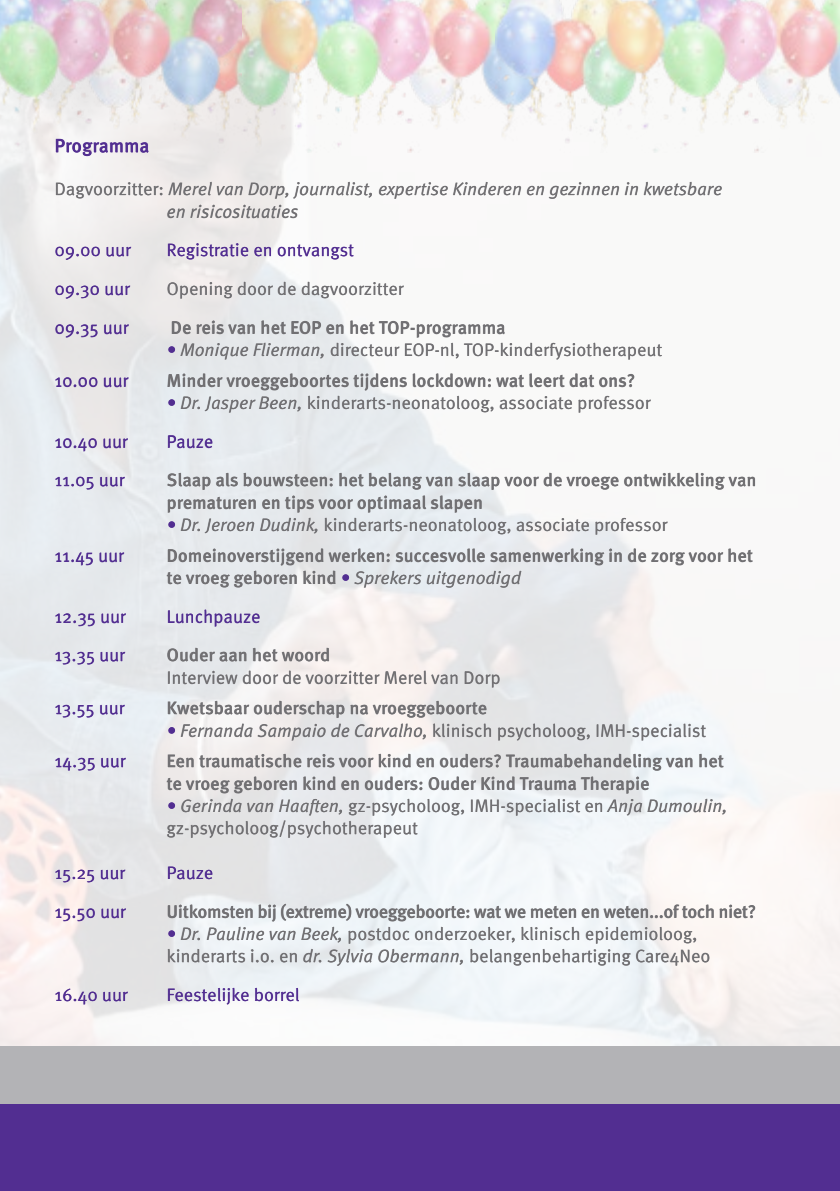
<style>
.page{position:relative;width:840px;height:1191px;background:#fff}
.page>*{position:absolute;margin:0;border:0;box-sizing:border-box;transform-origin:0 0}
.t1{font:500 19px "Meta Pro";color:#522e91}
.t2{font:18px/22.4px "Meta Pro Norm";color:#717073}
.t3{font:500 18px/22.4px "Meta Pro";color:#717073}
.t4{font:18px/22.4px "Meta Pro Norm Ita";color:#717073}
.t5{font:18px "Meta Pro Norm";color:#522e91}
.t6{font:500 18px "Meta Pro";letter-spacing:-.02em;color:#717073}
.s1{font-family:"Meta Pro Norm"}
.s2{font-family:"Meta Pro Norm Ita";color:#522e91}
.s3{font-family:"Meta Pro Norm Ita"}
.s4{font-family:"Meta Pro";font-weight:500}
.s5{color:#522e91}
</style>
<div class="page">
<div style="left:0;top:1103px;width:839px;height:88px;background:#522e91"></div>
<div style="left:0;top:1046px;width:839px;height:57px;background:#b3b3b6"></div>
<svg style="left:55px;top:987px;width:244px;height:17px"></svg>
<svg style="left:168px;top:949px;width:541px;height:17px"></svg>
<svg style="left:168px;top:903px;width:586px;height:40px"></svg>
<svg style="left:55px;top:908px;width:71px;height:13px"></svg>
<svg style="left:55px;top:866px;width:157px;height:16px;background:#d2ccda"></svg>
<svg style="left:167px;top:776px;width:558px;height:62px"></svg>
<svg style="left:168px;top:754px;width:555px;height:16px"></svg>
<svg style="left:55px;top:758px;width:71px;height:13px"></svg>
<svg style="left:168px;top:701px;width:537px;height:39px"></svg>
<svg style="left:55px;top:705px;width:70px;height:12px"></svg>
<svg style="left:168px;top:670px;width:331px;height:17px"></svg>
<svg style="left:167px;top:648px;width:162px;height:13px;background:#c4c4c6"></svg>
<svg style="left:55px;top:652px;width:70px;height:12px"></svg>
<svg style="left:55px;top:609px;width:204px;height:17px;background:#d0cedf"></svg>
<svg style="left:167px;top:548px;width:585px;height:39px"></svg>
<svg style="left:55px;top:552px;width:69px;height:13px"></svg>
<svg style="left:167px;top:473px;width:587px;height:61px"></svg>
<svg style="left:55px;top:477px;width:70px;height:12px"></svg>
<svg style="left:55px;top:435px;width:157px;height:16px;background:#d3d0e0"></svg>
<svg style="left:181px;top:396px;width:469px;height:16px"></svg>
<div style="left:168px;top:399px;width:7px;height:7px;background:#522e91;border-radius:50%"></div>
<svg style="left:168px;top:373px;width:466px;height:17px"></svg>
<svg style="left:55px;top:377px;width:73px;height:10px"></svg>
<div style="left:168px;top:346px;width:7px;height:7px;background:#522e91;border-radius:50%"></div>
<svg style="left:172px;top:320px;width:489px;height:39px"></svg>
<svg style="left:56px;top:324px;width:73px;height:13px"></svg>
<svg style="left:168px;top:282px;width:235px;height:16px"></svg>
<svg style="left:56px;top:285px;width:74px;height:13px"></svg>
<svg style="left:56px;top:243px;width:297px;height:17px"></svg>
<svg style="left:167px;top:205px;width:131px;height:13px;background:#d1cece"></svg>
<svg style="left:56px;top:182px;width:665px;height:17px"></svg>
<svg style="left:56px;top:153px;width:92px;height:3px"></svg>
<img style="left:241px;top:0;width:254px;height:153px">
<img style="left:0;top:0;width:241px;height:153px">
<img style="left:495px;top:0;width:344px;height:153px">
<p class="t1" style="left:54px;top:131px;width:96px">Programma</p>
<p class="t4" style="left:166px;top:177px;width:557px;text-indent:-112px"><span class="s1">Dagvoorzitter:</span> Merel van Dorp, journalist, expertise Kinderen en gezinnen in kwetsbare en risicosituaties</p>
<p class="t5" style="left:54px;top:236px;width:78px">09.00 uur</p>
<p class="t5" style="left:166px;top:236px;width:189px">Registratie en ontvangst</p>
<p class="t5" style="left:54px;top:275px;width:77px">09.30 uur</p>
<p class="t2" style="left:166px;top:276px;width:238px">Opening door de dagvoorzitter</p>
<p class="t5" style="left:54px;top:314px;width:75px">09.35 uur</p>
<p class="t3" style="left:170px;top:315px;width:336px">De reis van het EOP en het TOP-programma</p>
<p class="t2" style="left:166px;top:337px;width:497px"><span class="s2">•</span> <span class="s3">Monique Flierman,</span> directeur EOP-nl, TOP-kinderfysiotherapeut</p>
<p class="t5" style="left:54px;top:367px;width:75px">10.00 uur</p>
<p class="t3" style="left:166px;top:368px;width:470px">Minder vroeggeboortes tijdens lockdown: wat leert dat ons?</p>
<p class="t2" style="left:166px;top:390px;width:485px"><span class="s2">•</span> <span class="s3">Dr. Jasper Been,</span> kinderarts-neonatoloog, associate professor</p>
<p class="t5" style="left:54px;top:428px;width:75px">10.40 uur</p>
<p class="t5" style="left:166px;top:428px;width:48px">Pauze</p>
<p class="t5" style="left:54px;top:466px;width:72px">11.05 uur</p>
<p class="t3" style="left:166px;top:467px;width:591px">Slaap als bouwsteen: het belang van slaap voor de vroege ontwikkeling van prematuren en tips voor optimaal slapen</p>
<p class="t2" style="left:166px;top:512px;width:502px"><span class="s2">•</span> <span class="s3">Dr. Jeroen Dudink,</span> kinderarts-neonatoloog, associate professor</p>
<p class="t5" style="left:54px;top:542px;width:71px">11.45 uur</p>
<p class="t3" style="left:166px;top:543px;width:587px">Domeinoverstijgend werken: succesvolle samenwerking in de zorg voor het</p>
<p class="t4" style="left:166px;top:565px;width:356px"><span class="s4">te vroeg geboren kind</span> <span class="s5">•</span> Sprekers uitgenodigd</p>
<p class="t5" style="left:54px;top:603px;width:73px">12.35 uur</p>
<p class="t5" style="left:166px;top:603px;width:95px">Lunchpauze</p>
<p class="t5" style="left:54px;top:641px;width:72px">13.35 uur</p>
<p class="t3" style="left:166px;top:642px;width:165px">Ouder aan het woord</p>
<p class="t2" style="left:166px;top:665px;width:335px">Interview door de voorzitter Merel van Dorp</p>
<p class="t5" style="left:54px;top:694px;width:71px">13.55 uur</p>
<p class="t3" style="left:166px;top:695px;width:322px">Kwetsbaar ouderschap na vroeggeboorte</p>
<p class="t2" style="left:166px;top:718px;width:540px"><span class="s2">•</span> <span class="s3">Fernanda Sampaio de Carvalho,</span> klinisch psycholoog, IMH-specialist</p>
<p class="t5" style="left:54px;top:747px;width:73px">14.35 uur</p>
<p class="t3" style="left:166px;top:748px;width:558px">Een traumatische reis voor kind en ouders? Traumabehandeling van het te vroeg geboren kind en ouders: Ouder Kind Trauma Therapie</p>
<p class="t4" style="left:166px;top:793px;width:562px"><span class="s5">•</span> Gerinda van Haaften, <span class="s1">gz-psycholoog, IMH-specialist en</span> Anja Dumoulin,</p>
<p class="t2" style="left:166px;top:815px;width:253px">gz-psycholoog/psychotherapeut</p>
<p class="t5" style="left:54px;top:859px;width:72px">15.25 uur</p>
<p class="t5" style="left:166px;top:859px;width:48px">Pauze</p>
<p class="t5" style="left:54px;top:898px;width:73px">15.50 uur</p>
<p class="t6" style="left:166px;top:897px;width:591px">Uitkomsten bij (extreme) vroeggeboorte: wat we meten en weten...of toch niet?</p>
<p class="t2" style="left:166px;top:921px;width:545px"><span class="s2">•</span> <span class="s3">Dr. Pauline van Beek,</span> postdoc onderzoeker, klinisch epidemioloog, kinderarts i.o. en <span class="s3">dr. Sylvia Obermann,</span> belangenbehartiging Care4Neo</p>
<p class="t5" style="left:54px;top:981px;width:75px">16.40 uur</p>
<p class="t5" style="left:166px;top:981px;width:135px">Feestelijke borrel</p>
</div>
